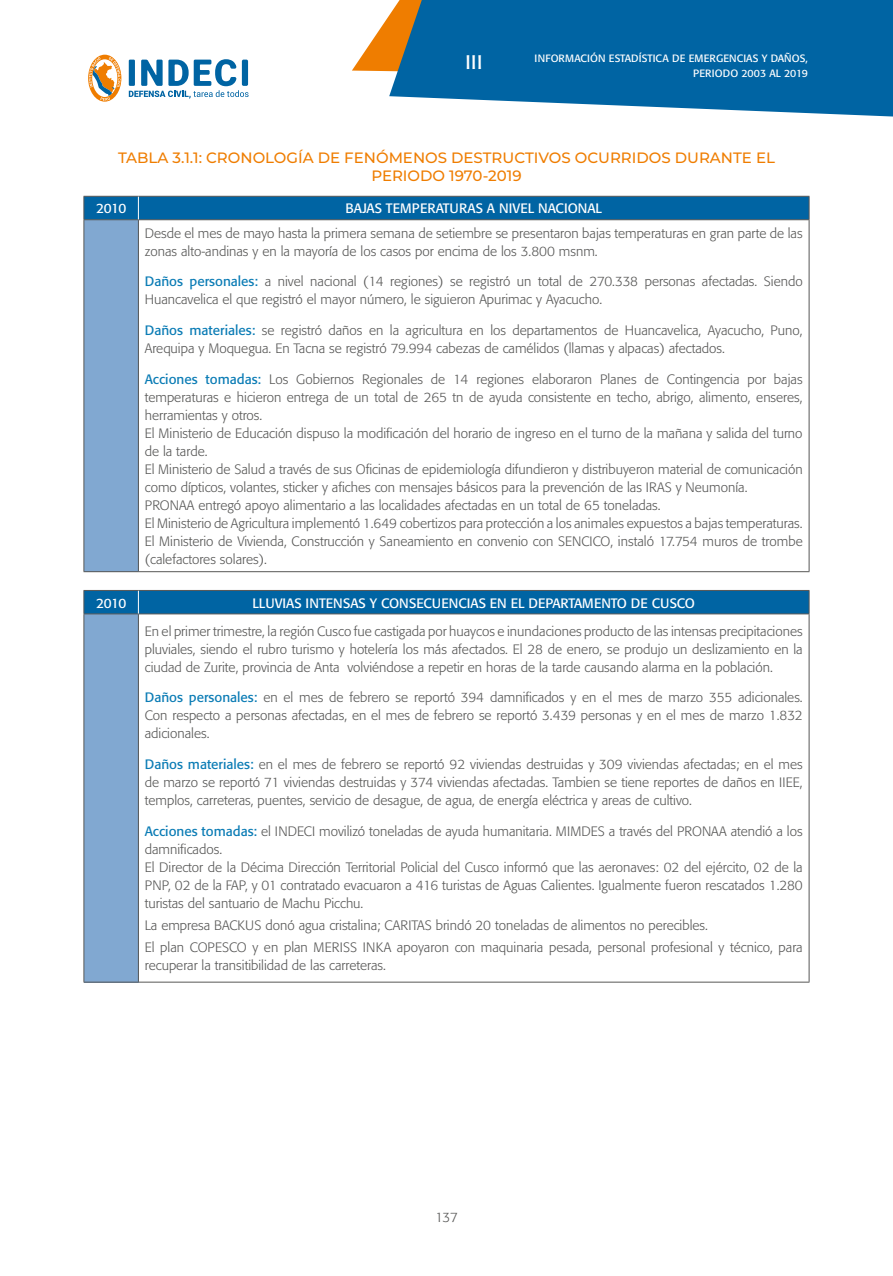
<style>
.page{position:relative;width:893px;height:1276px;background:#fff}
.page>*{position:absolute;margin:0;border:0;box-sizing:border-box;transform-origin:0 0}
.t1{font:19.5px "Formata";color:#fff}
.t2{font:500 15px/18px "Montserrat";color:#ef7d00;text-align:center}
.t3{font:300 13.5px/18px "Formata";color:#575756}
.t4{font:13.5px "Formata";color:#fff}
.t5{font:10.5px/15px "Formata";letter-spacing:.01em;color:#fff;text-align:right}
.s1{font-weight:400;color:#0b7cb5}
</style>
<div class="page">
<svg style="left:352px;top:16px;width:37px;height:56px"></svg>
<svg style="left:389px;top:0;width:504px;height:117px;background:#2174a7"></svg>
<svg style="left:129px;top:59px;width:120px;height:40px"></svg>
<svg style="left:88px;top:54px;width:34px;height:48px"></svg>
<svg style="left:88px;top:55px;width:33px;height:47px"></svg>
<div style="left:84px;top:220px;width:54px;height:352px;background:#81a8d1"></div>
<hr style="left:84px;top:220px;width:1px;height:351px;background:#575756">
<hr style="left:138px;top:220px;width:1px;height:351px;background:#575756">
<hr style="left:809px;top:220px;width:1px;height:351px;background:#575756">
<hr style="left:84px;top:571px;width:54px;height:1px;background:#575756">
<hr style="left:138px;top:571px;width:671px;height:1px;background:#575756">
<svg style="left:84px;top:196px;width:726px;height:24px;background:#07649e"></svg>
<div style="left:84px;top:614px;width:54px;height:368px;background:#81a8d1"></div>
<hr style="left:84px;top:614px;width:1px;height:367px;background:#575756">
<hr style="left:138px;top:614px;width:1px;height:367px;background:#575756">
<hr style="left:809px;top:614px;width:1px;height:367px;background:#575756">
<hr style="left:84px;top:981px;width:54px;height:1px;background:#575756">
<hr style="left:138px;top:981px;width:671px;height:1px;background:#575756">
<svg style="left:84px;top:590px;width:726px;height:24px;background:#06639e"></svg>
<h1 class="t1" style="left:465px;top:50px;width:19px">III</h1>
<p class="t5" style="left:535px;top:50px;width:275px">INFORMACIÓN ESTADÍSTICA DE EMERGENCIAS Y DAÑOS,<br>PERIODO 2003 AL 2019</p>
<p class="t2" style="left:118px;top:148px;width:658px">TABLA 3.1.1: CRONOLOGÍA DE FENÓMENOS DESTRUCTIVOS OCURRIDOS DURANTE EL<br>PERIODO 1970-2019</p>
<p class="t4" style="left:96px;top:200px;width:32px">2010</p>
<p class="t4" style="left:345px;top:200px;width:258px">BAJAS TEMPERATURAS A NIVEL NACIONAL</p>
<p class="t3" style="left:145px;top:224px;width:659px">Desde el mes de mayo hasta la primera semana de setiembre se presentaron bajas temperaturas en gran parte de las zonas alto-andinas y en la mayoría de los casos por encima de los 3.800 msnm.</p>
<p class="t3" style="left:145px;top:273px;width:659px"><span class="s1">Daños personales:</span> a nivel nacional (14 regiones) se registró un total de 270.338 personas afectadas. Siendo<br>Huancavelica el que registró el mayor número, le siguieron Apurimac y Ayacucho.</p>
<p class="t3" style="left:145px;top:321px;width:659px"><span class="s1">Daños materiales:</span> se registró daños en la agricultura en los departamentos de Huancavelica, Ayacucho, Puno,<br>Arequipa y Moquegua. En Tacna se registró 79.994 cabezas de camélidos (llamas y alpacas) afectados.</p>
<p class="t3" style="left:145px;top:370px;width:659px"><span class="s1">Acciones tomadas:</span> Los Gobiernos Regionales de 14 regiones elaboraron Planes de Contingencia por bajas temperaturas e hicieron entrega de un total de 265 tn de ayuda consistente en techo, abrigo, alimento, enseres, herramientas y otros.<br>El Ministerio de Educación dispuso la modificación del horario de ingreso en el turno de la mañana y salida del turno de la tarde.<br>El Ministerio de Salud a través de sus Oficinas de epidemiología difundieron y distribuyeron material de comunicación como dípticos, volantes, sticker y afiches con mensajes básicos para la prevención de las IRAS y Neumonía.<br>PRONAA entregó apoyo alimentario a las localidades afectadas en un total de 65 toneladas.<br>El Ministerio de Agricultura implementó 1.649 cobertizos para protección a los animales expuestos a bajas temperaturas.<br>El Ministerio de Vivienda, Construcción y Saneamiento en convenio con SENCICO, instaló 17.754 muros de trombe (calefactores solares).</p>
<p class="t4" style="left:96px;top:594px;width:32px">2010</p>
<p class="t4" style="left:252px;top:594px;width:444px">LLUVIAS INTENSAS Y CONSECUENCIAS EN EL DEPARTAMENTO DE CUSCO</p>
<p class="t3" style="left:145px;top:622px;width:659px;text-align:justify">En el primer trimestre, la región Cusco fue castigada por huaycos e inundaciones producto de las intensas precipitaciones pluviales, siendo el rubro turismo y hotelería los más afectados. El 28 de enero, se produjo un deslizamiento en la ciudad de Zurite, provincia de Anta volviéndose a repetir en horas de la tarde causando alarma en la población.</p>
<p class="t3" style="left:145px;top:689px;width:659px;text-align:justify"><span class="s1">Daños personales:</span> en el mes de febrero se reportó 394 damnificados y en el mes de marzo 355 adicionales.<br>Con respecto a personas afectadas, en el mes de febrero se reportó 3.439 personas y en el mes de marzo 1.832 adicionales.</p>
<p class="t3" style="left:145px;top:755px;width:659px;text-align:justify"><span class="s1">Daños materiales:</span> en el mes de febrero se reportó 92 viviendas destruidas y 309 viviendas afectadas; en el mes de marzo se reportó 71 viviendas destruidas y 374 viviendas afectadas. Tambien se tiene reportes de daños en IIEE, templos, carreteras, puentes, servicio de desague, de agua, de energía eléctrica y areas de cultivo.</p>
<p class="t3" style="left:145px;top:822px;width:659px"><span class="s1">Acciones tomadas:</span> el INDECI movilizó toneladas de ayuda humanitaria. MIMDES a través del PRONAA atendió a los damnificados.<br>El Director de la Décima Dirección Territorial Policial del Cusco informó que las aeronaves: 02 del ejército, 02 de la PNP, 02 de la FAP, y 01 contratado evacuaron a 416 turistas de Aguas Calientes. Igualmente fueron rescatados 1.280 turistas del santuario de Machu Picchu.</p>
<p class="t3" style="left:145px;top:914px;width:659px;line-height:22.2px">La empresa BACKUS donó agua cristalina; CARITAS brindó 20 toneladas de alimentos no perecibles.<br>El plan COPESCO y en plan MERISS INKA apoyaron con maquinaria pesada, personal profesional y técnico, para</p>
<p class="t3" style="left:145px;top:957px;width:243px">recuperar la transitibilidad de las carreteras.</p>
<p class="t3" style="left:435px;top:1208px;width:24px">137</p>
</div>
